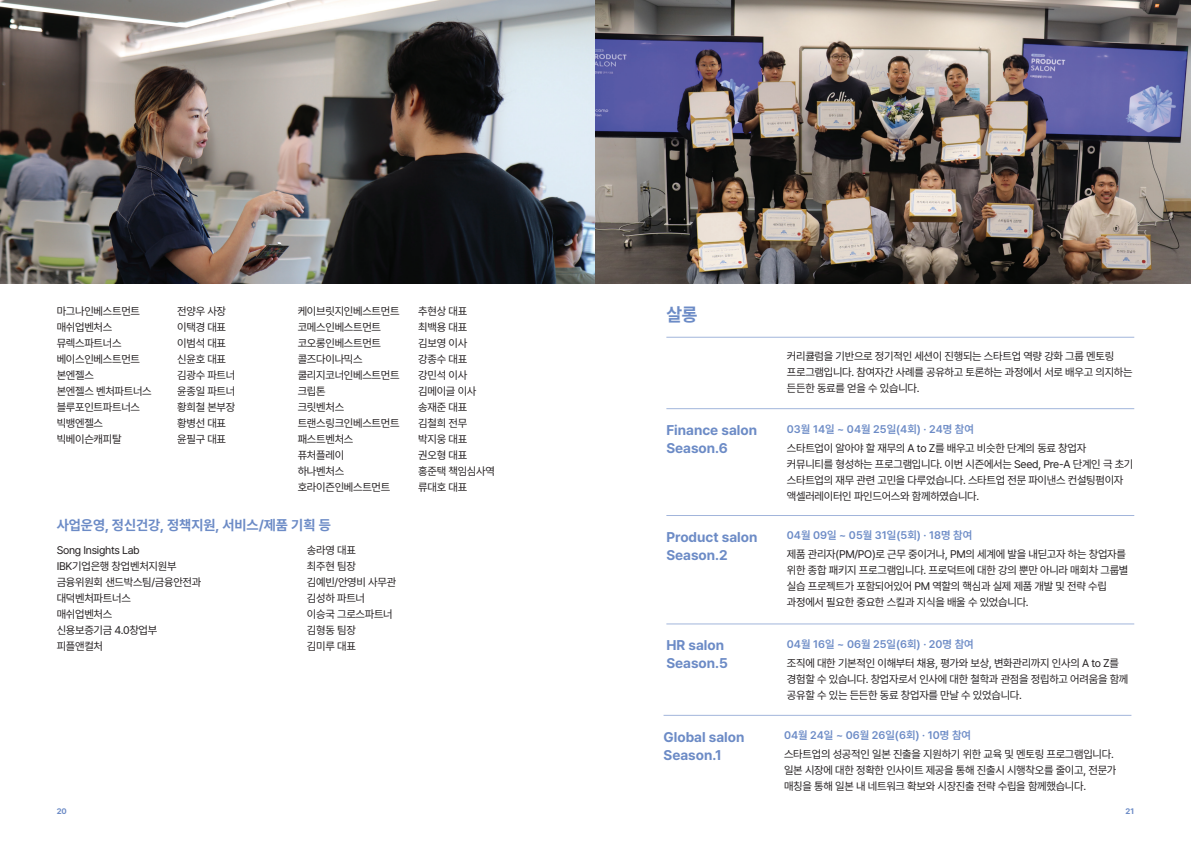
<style>
.page{position:relative;width:1191px;height:842px;background:#fff}
.page>*{position:absolute;margin:0;border:0;box-sizing:border-box;transform-origin:0 0}
.t1{font:700 18.5px "Pretendard";color:#6c8bc6}
.t2{font:700 14px/18px "Pretendard";color:#6c8bc6}
.t3{font:11px/16px "Pretendard";letter-spacing:-.025em;color:#231f20}
.t4{font:600 11px "Pretendard";color:#6c8bc6}
.t5{font:700 8px "Pretendard";color:#6c8bc6}
</style>
<div class="page">
<img style="left:0;top:0;width:1191px;height:283px">
<hr style="left:666px;top:337px;width:468px;height:1px;background:#6c8bc6">
<hr style="left:666px;top:515px;width:468px;height:1px;background:#6c8bc6">
<hr style="left:666px;top:408px;width:468px;height:1px;background:#6c8bc6">
<hr style="left:666px;top:624px;width:468px;height:1px;background:#6c8bc6">
<hr style="left:663px;top:715px;width:468px;height:1px;background:#6c8bc6">
<p class="t3" style="left:57px;top:302px;width:97px">마그나인베스트먼트 매쉬업벤처스 뮤렉스파트너스 베이스인베스트먼트 본엔젤스<br>본엔젤스 벤처파트너스 블루포인트파트너스 빅뱅엔젤스 빅베이슨캐피탈</p>
<p class="t3" style="left:298px;top:302px;width:103px">케이브릿지인베스트먼트 코메스인베스트먼트 코오롱인베스트먼트 콜즈다이나믹스 쿨리지코너인베스트먼트 크립톤<br>크릿벤처스 트랜스링크인베스트먼트 패스트벤처스 퓨처플레이<br>하나벤처스 호라이즌인베스트먼트</p>
<p class="t3" style="left:177px;top:302px;width:60px">전양우 사장 이택경 대표 이범석 대표 신윤호 대표 김광수 파트너 윤종일 파트너 황희철 본부장 황병선 대표 윤필구 대표</p>
<p class="t3" style="left:418px;top:302px;width:78px">추현상 대표 최백용 대표 김보영 이사 강종수 대표 강민석 이사 김메이글 이사 송재준 대표 김철희 전무 박지웅 대표 권오형 대표 홍준택 책임심사역 류대호 대표</p>
<p class="t2" style="left:57px;top:515px;width:275px">사업운영, 정신건강, 정책지원, 서비스/제품 기획 등</p>
<p class="t3" style="left:57px;top:542px;width:146px">Song Insights Lab<br>IBK기업은행 창업벤처지원부 금융위원회 샌드박스팀/금융안전과 대덕벤처파트너스<br>매쉬업벤처스<br>신용보증기금 4.0창업부 피플앤컬처</p>
<p class="t3" style="left:307px;top:541px;width:91px">송라영 대표<br>최주현 팀장 김예빈/안영비 사무관 김성하 파트너<br>이승국 그로스파트너 김형동 팀장<br>김미루 대표</p>
<h1 class="t1" style="left:666px;top:301px;width:33px">살롱</h1>
<p class="t2" style="left:666px;top:421px;width:92px">Finance salon<br>Season.6</p>
<p class="t2" style="left:666px;top:527px;width:92px">Product salon<br>Season.2</p>
<p class="t3" style="left:787px;top:348px;width:347px">커리큘럼을 기반으로 정기적인 세션이 진행되는 스타트업 역량 강화 그룹 멘토링 프로그램입니다. 참여자간 사례를 공유하고 토론하는 과정에서 서로 배우고 의지하는 든든한 동료를 얻을 수 있습니다.</p>
<p class="t4" style="left:787px;top:421px;width:188px">03월 14일 ~ 04월 25일(4회) · 24명 참여</p>
<p class="t3" style="left:787px;top:439px;width:348px">스타트업이 알아야 할 재무의 A to Z를 배우고 비슷한 단계의 동료 창업자 커뮤니티를 형성하는 프로그램입니다. 이번 시즌에서는 Seed, Pre-A 단계인 극 초기 스타트업의 재무 관련 고민을 다루었습니다. 스타트업 전문 파이낸스 컨설팅펌이자 액셀러레이터인 파인드어스와 함께하였습니다.</p>
<p class="t4" style="left:787px;top:527px;width:187px">04월 09일 ~ 05월 31일(5회) · 18명 참여</p>
<p class="t3" style="left:787px;top:546px;width:343px">제품 관리자(PM/PO)로 근무 중이거나, PM의 세계에 발을 내딛고자 하는 창업자를 위한 종합 패키지 프로그램입니다. 프로덕트에 대한 강의 뿐만 아니라 매회차 그룹별 실습 프로젝트가 포함되어있어 PM 역할의 핵심과 실제 제품 개발 및 전략 수립 과정에서 필요한 중요한 스킬과 지식을 배울 수 있었습니다.</p>
<p class="t2" style="left:666px;top:636px;width:63px">HR salon<br>Season.5</p>
<p class="t4" style="left:787px;top:636px;width:188px">04월 16일 ~ 06월 25일(6회) · 20명 참여</p>
<p class="t3" style="left:787px;top:654px;width:343px">조직에 대한 기본적인 이해부터 채용, 평가와 보상, 변화관리까지 인사의 A to Z를 경험할 수 있습니다. 창업자로서 인사에 대한 철학과 관점을 정립하고 어려움을 함께 공유할 수 있는 든든한 동료 창업자를 만날 수 있었습니다.</p>
<p class="t2" style="left:663px;top:727px;width:82px">Global salon<br>Season.1</p>
<p class="t4" style="left:784px;top:727px;width:188px">04월 24일 ~ 06월 26일(6회) · 10명 참여</p>
<p class="t3" style="left:784px;top:746px;width:334px">스타트업의 성공적인 일본 진출을 지원하기 위한 교육 및 멘토링 프로그램입니다. 일본 시장에 대한 정확한 인사이트 제공을 통해 진출시 시행착오를 줄이고, 전문가 매칭을 통해 일본 내 네트워크 확보와 시장진출 전략 수립을 함께했습니다.</p>
<p class="t5" style="left:57px;top:805px;width:12px">20</p>
<p class="t5" style="left:1125px;top:805px;width:10px">21</p>
</div>
